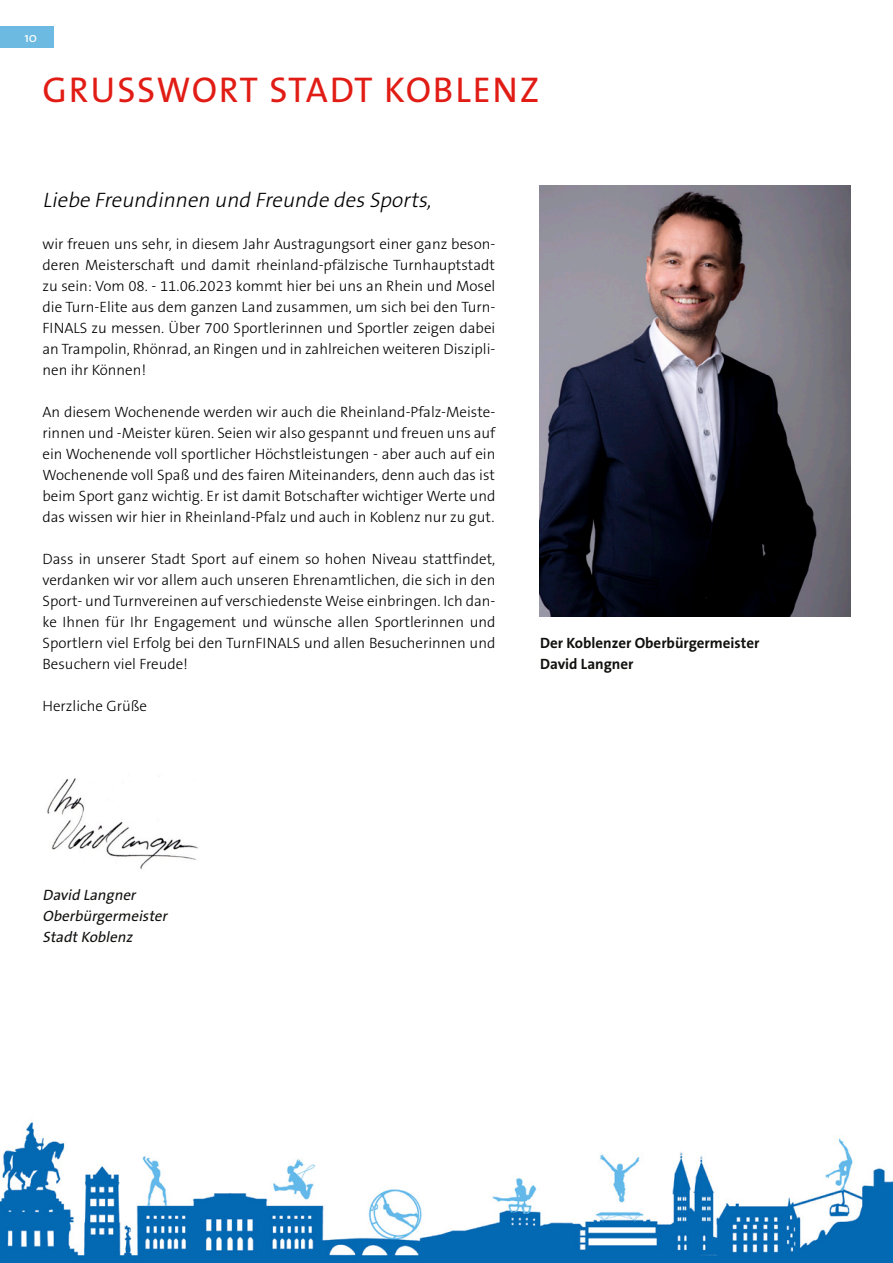
<style>
.page{position:relative;width:893px;height:1263px;background:#fff}
.page>*{position:absolute;margin:0;border:0;box-sizing:border-box;transform-origin:0 0}
.t1{font:36px "The Sans B5 Plain";letter-spacing:.05em;color:#e11c15}
.Regular{font:italic 300 21px "The Sans B3";color:#000}
.Regular-2{font:300 15px/21px "The Sans B3";color:#000;text-align:justify}
.t2{font:italic 15px "The Sans B5 Plain";color:#11110f}
.Mengentext_Bold{font:700 15px "The Sans B7";color:#11110f}
.t3{font:13.5px "The Sans";color:#fff}
</style>
<div class="page">
<img style="left:0;top:1122px;width:893px;height:141px">
<div style="left:0;top:26px;width:54px;height:22px;background:#6cbae1"></div>
<img style="left:47px;top:778px;width:151px;height:91px">
<img style="left:539px;top:186px;width:311px;height:430px">
<p class="t3" style="left:24px;top:26px;width:14px">10</p>
<p class="t1" style="left:43px;top:71px;width:498px">GRUSSWORT STADT KOBLENZ</p>
<p class="Regular" style="left:43px;top:189px;width:394px">Liebe Freundinnen und Freunde des Sports,</p>
<p class="Regular-2" style="left:43px;top:234px;width:454px">wir freuen uns sehr, in diesem Jahr Austragungsort einer ganz beson&shy;deren Meisterschaft und damit rheinland-pfälzische Turnhauptstadt zu sein: Vom 08. - 11.06.2023 kommt hier bei uns an Rhein und Mosel die Turn-Elite aus dem ganzen Land zusammen, um sich bei den Turn-FINALS zu messen. Über 700 Sportlerinnen und Sportler zeigen dabei an Trampolin, Rhönrad, an Ringen und in zahlreichen weiteren Diszipli&shy;nen ihr Können!</p>
<p class="Regular-2" style="left:43px;top:402px;width:454px">An diesem Wochenende werden wir auch die Rheinland-Pfalz-Meiste&shy;rinnen und -Meister küren. Seien wir also gespannt und freuen uns auf ein Wochenende voll sportlicher Höchstleistungen - aber auch auf ein Wochenende voll Spaß und des fairen Miteinanders, denn auch das ist beim Sport ganz wichtig. Er ist damit Botschafter wichtiger Werte und das wissen wir hier in Rheinland-Pfalz und auch in Koblenz nur zu gut.</p>
<p class="Regular-2" style="left:43px;top:549px;width:454px">Dass in unserer Stadt Sport auf einem so hohen Niveau stattfindet, verdanken wir vor allem auch unseren Ehrenamtlichen, die sich in den Sport- und Turnvereinen auf verschiedenste Weise einbringen. Ich dan&shy;ke Ihnen für Ihr Engagement und wünsche allen Sportlerinnen und Sportlern viel Erfolg bei den TurnFINALS und allen Besucherinnen und Besuchern viel Freude!</p>
<p class="Regular-2" style="left:43px;top:696px;width:106px">Herzliche Grüße</p>
<p class="Mengentext_Bold" style="left:540px;top:635px;width:221px">Der Koblenzer Oberbürgermeister</p>
<p class="Mengentext_Bold" style="left:540px;top:656px;width:95px">David Langner</p>
<p class="t2" style="left:43px;top:887px;width:98px">David Langner</p>
<p class="t2" style="left:43px;top:908px;width:129px">Oberbürgermeister</p>
<p class="t2" style="left:43px;top:929px;width:94px">Stadt Koblenz</p>
</div>
